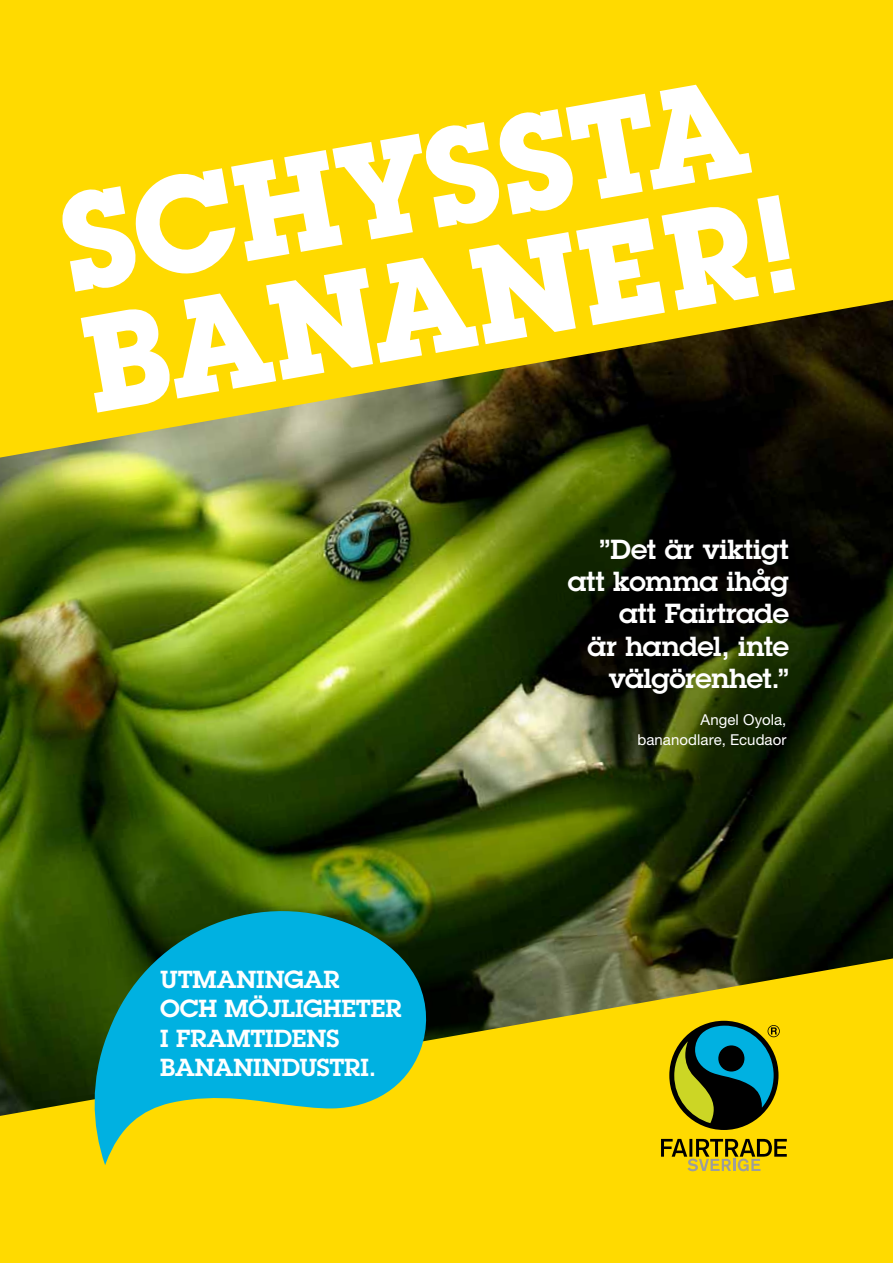
<style>
.page{position:relative;width:893px;height:1263px;background:#ffda00}
.page>*{position:absolute;margin:0;border:0;box-sizing:border-box;transform-origin:0 0}
.t1{font:700 134.55px/123px "Lubalin Graph Std";color:#fff}
.t2{font:600 27px/32.2px "Lubalin Graph Std";letter-spacing:-.01em;color:#fff;text-align:right;scale:1.04 1}
.t3{font:600 24.15px/29.2px "Lubalin Graph Std";letter-spacing:-.005em;color:#fff;scale:1.04 1}
.t4{font:15px/20.2px "Helvetica Neue LT Std";letter-spacing:.005em;color:#fff;text-align:right}
</style>
<div class="page">
<img style="left:0;top:300px;width:893px;height:816px">
<svg style="left:91px;top:887px;width:338px;height:278px;fill:#00b1e1"></svg>
<svg style="left:661px;top:1021px;width:126px;height:150px"></svg>
<h1 class="t1" style="left:52px;top:183px;width:723px;rotate:-10deg">SCHYSSTA<br>BANANER!</h1>
<p class="t3" style="left:160px;top:964px;width:234px">UTMANINGAR<br>OCH MÖJLIGHETER<br>I FRAMTIDENS<br>BANANINDUSTRI.</p>
<p class="t2" style="left:568px;top:532px;width:214px">”Det är viktigt att komma ihåg att Fairtrade<br>är handel, inte välgörenhet.”</p>
<p class="t4" style="left:637px;top:709px;width:151px">Angel Oyola, bananodlare, Ecudaor</p>
</div>
